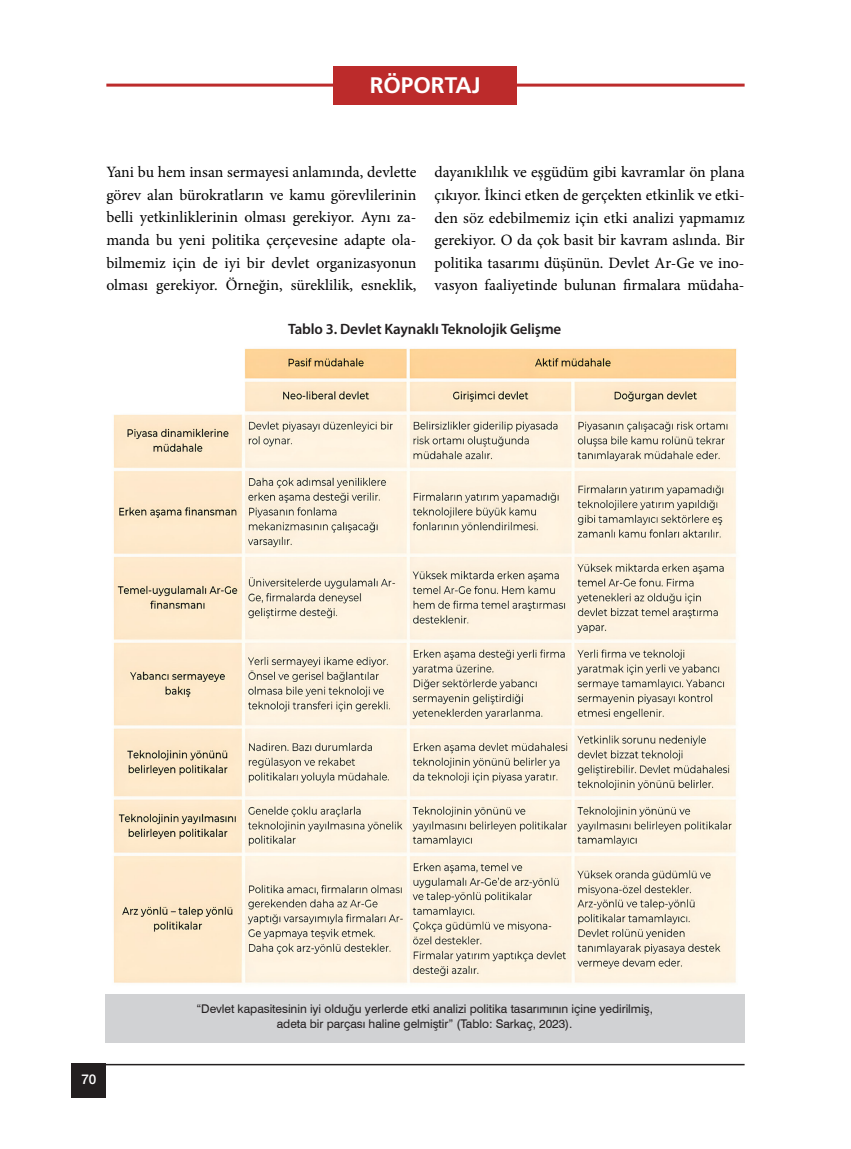
<style>
.page{position:relative;width:851px;height:1149px;background:#fff}
.page>*{position:absolute;margin:0;border:0;box-sizing:border-box;transform-origin:0 0}
.t1{font:22.5px "Frutiger Bold Tr";color:#fff}
.t2{font:15.75px/22.5px "Minion Pro";color:#000;text-align:justify}
.t3{font:600 15px "Myriad Pro";letter-spacing:-.01em;color:#231f20}
.t4{font:500 13.5px "Helvetica Neue LT Pro";color:#fff}
.t5{font:12px/15px "Swiss 721 BT";letter-spacing:-.005em;color:#231f20;text-align:center}
</style>
<div class="page">
<hr style="left:72px;top:1063px;width:672px;height:1px;background:#231f20">
<div style="left:72px;top:1063px;width:34px;height:34px;background:#231f20"></div>
<div style="left:106px;top:993px;width:639px;height:49px;background:#d1d2d4"></div>
<img style="left:113px;top:348px;width:624px;height:636px">
<hr style="left:106px;top:84px;width:638px;height:3px;background:#bc2b2b">
<div style="left:333px;top:66px;width:184px;height:38px;background:#bc2b2b"></div>
<h1 class="t1" style="left:369px;top:71px;width:112px">RÖPORTAJ</h1>
<p class="t2" style="left:106px;top:161px;width:311px">Yani bu hem insan sermayesi anlamında, devlette görev alan bürokratların ve kamu görevlilerinin belli yetkinliklerinin olması gerekiyor. Aynı za&shy;manda bu yeni politika çerçevesine adapte ola&shy;bilmemiz için de iyi bir devlet organizasyonun olması gerekiyor. Örneğin, süreklilik, esneklik,</p>
<p class="t2" style="left:434px;top:161px;width:311px">dayanıklılık ve eşgüdüm gibi kavramlar ön plana çıkıyor. İkinci etken de gerçekten etkinlik ve etki&shy;den söz edebilmemiz için etki analizi yapmamız gerekiyor. O da çok basit bir kavram aslında. Bir politika tasarımı düşünün. Devlet Ar-Ge ve ino&shy;vasyon faaliyetinde bulunan firmalara müdaha-</p>
<p class="t3" style="left:288px;top:319px;width:275px">Tablo 3. Devlet Kaynaklı Teknolojik Gelişme</p>
<p class="t4" style="left:81px;top:1070px;width:17px">70</p>
<p class="t5" style="left:196px;top:999px;width:458px">“Devlet kapasitesinin iyi olduğu yerlerde etki analizi politika tasarımının içine yedirilmiş, adeta bir parçası haline gelmiştir” (Tablo: Sarkaç, 2023).</p>
</div>
